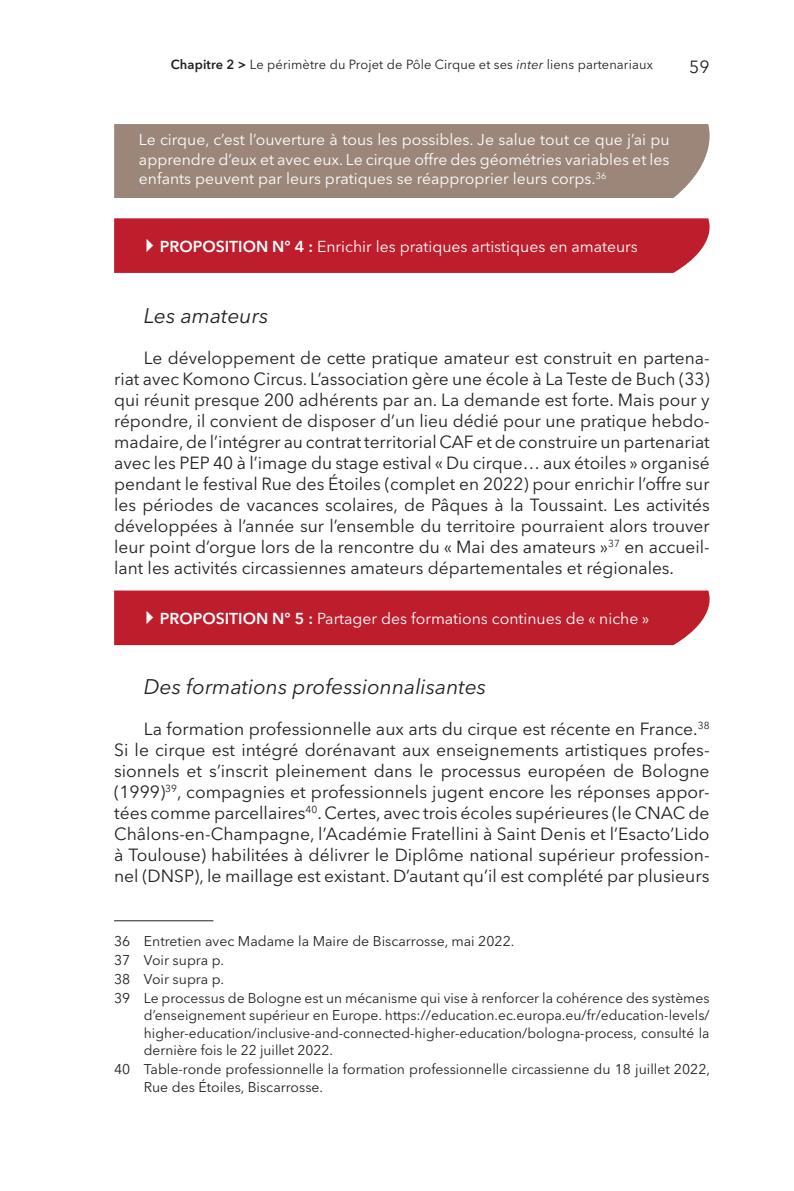
<style>
.page{position:relative;width:794px;height:1191px;background:#fff}
.page>*{position:absolute;margin:0;border:0;box-sizing:border-box;transform-origin:0 0}
.soustitre{font:italic 21px "Avenir Next LT Pro";color:#231f20}
.corps_texte{font:17.5px/21px "Avenir Next LT Pro";color:#231f20;text-align:justify}
.corps_texte-2{font:15.75px/19.2px "Avenir Next LT Pro";color:#fff;text-align:justify}
.texte_note{font:14px/17.5px "Avenir Next LT Pro";color:#231f20;text-align:justify}
.t1{font:13.12px "Avenir Next LT Pro";letter-spacing:.01em;color:#231f20}
.s1{font-weight:600}
.s2{font-style:italic}
</style>
<div class="page">
<div style="left:114px;top:124px;width:596px;height:74px;background:#9b8679"></div>
<div style="left:114px;top:218px;width:596px;height:55px;background:#be1d2c"></div>
<div style="left:114px;top:590px;width:596px;height:55px;background:#be1d2c"></div>
<hr style="left:114px;top:920px;width:99px;height:1px;background:#231f20">
<p class="t1" style="left:171px;top:57px;width:483px"><span class="s1">Chapitre 2 &gt;</span> Le périmètre du Projet de Pôle Cirque et ses <span class="s2">inter</span> liens partenariaux</p>
<p class="corps_texte" style="left:689px;top:56px;width:22px">59</p>
<p class="corps_texte-2" style="left:139px;top:130px;width:532px">Le cirque, c’est l’ouverture à tous les possibles. Je salue tout ce que j’ai pu apprendre d’eux et avec eux. Le cirque offre des géométries variables et les enfants peuvent par leurs pratiques se réapproprier leurs corps.<sup>36</sup></p>
<p class="corps_texte-2" style="left:139px;top:237px;width:500px">✔<span class="s1">PROPOSITION N° 4 :</span> Enrichir les pratiques artistiques en amateurs</p>
<p class="soustitre" style="left:144px;top:303px;width:126px">Les amateurs</p>
<p class="corps_texte" style="left:114px;top:347px;width:597px;text-indent:30px">Le développement de cette pratique amateur est construit en partena&shy;riat avec Komono Circus. L’association gère une école à La Teste de Buch (33) qui réunit presque 200 adhérents par an. La demande est forte. Mais pour y répondre, il convient de disposer d’un lieu dédié pour une pratique hebdo&shy;madaire, de l’intégrer au contrat territorial CAF et de construire un partenariat avec les PEP 40 à l’image du stage estival « Du cirque… aux étoiles » organisé pendant le festival Rue des Étoiles (complet en 2022) pour enrichir l’offre sur les périodes de vacances scolaires, de Pâques à la Toussaint. Les activités développées à l’année sur l’ensemble du territoire pourraient alors trouver leur point d’orgue lors de la rencontre du « Mai des amateurs »<sup>37</sup> en accueil&shy;lant les activités circassiennes amateurs départementales et régionales.</p>
<p class="corps_texte-2" style="left:139px;top:609px;width:512px">✔<span class="s1">PROPOSITION N° 5 :</span> Partager des formations continues de « niche »</p>
<p class="soustitre" style="left:144px;top:674px;width:344px">Des formations professionnalisantes</p>
<p class="corps_texte" style="left:114px;top:718px;width:597px;text-indent:30px">La formation professionnelle aux arts du cirque est récente en France.<sup>38<br></sup>Si le cirque est intégré dorénavant aux enseignements artistiques profes&shy;sionnels et s’inscrit pleinement dans le processus européen de Bologne (1999)<sup>39</sup>, compagnies et professionnels jugent encore les réponses appor&shy;tées comme parcellaires<sup>40</sup>. Certes, avec trois écoles supérieures (le CNAC de Châlons-en-Champagne, l’Académie Fratellini à Saint Denis et l’Esacto’Lido à Toulouse) habilitées à délivrer le Diplôme national supérieur profession&shy;nel (DNSP), le maillage est existant. D’autant qu’il est complété par plusieurs</p>
<p class="texte_note" style="left:114px;top:932px;width:402px">36 Entretien avec Madame la Maire de Biscarrosse, mai 2022.</p>
<p class="texte_note" style="left:114px;top:951px;width:111px">37 Voir supra p.</p>
<p class="texte_note" style="left:114px;top:970px;width:111px">38 Voir supra p.</p>
<p class="texte_note" style="left:144px;top:989px;width:567px;text-indent:-30px">39 Le processus de Bologne est un mécanisme qui vise à renforcer la cohérence des systèmes d’enseignement supérieur en Europe. https://education.ec.europa.eu/fr/education-levels/ higher-education/inclusive-and-connected-higher-education/bologna-process, consulté la dernière fois le 22 juillet 2022.</p>
<p class="texte_note" style="left:144px;top:1060px;width:567px;text-indent:-30px">40 Table-ronde professionnelle la formation professionnelle circassienne du 18 juillet 2022,<br>Rue des Étoiles, Biscarrosse.</p>
</div>
